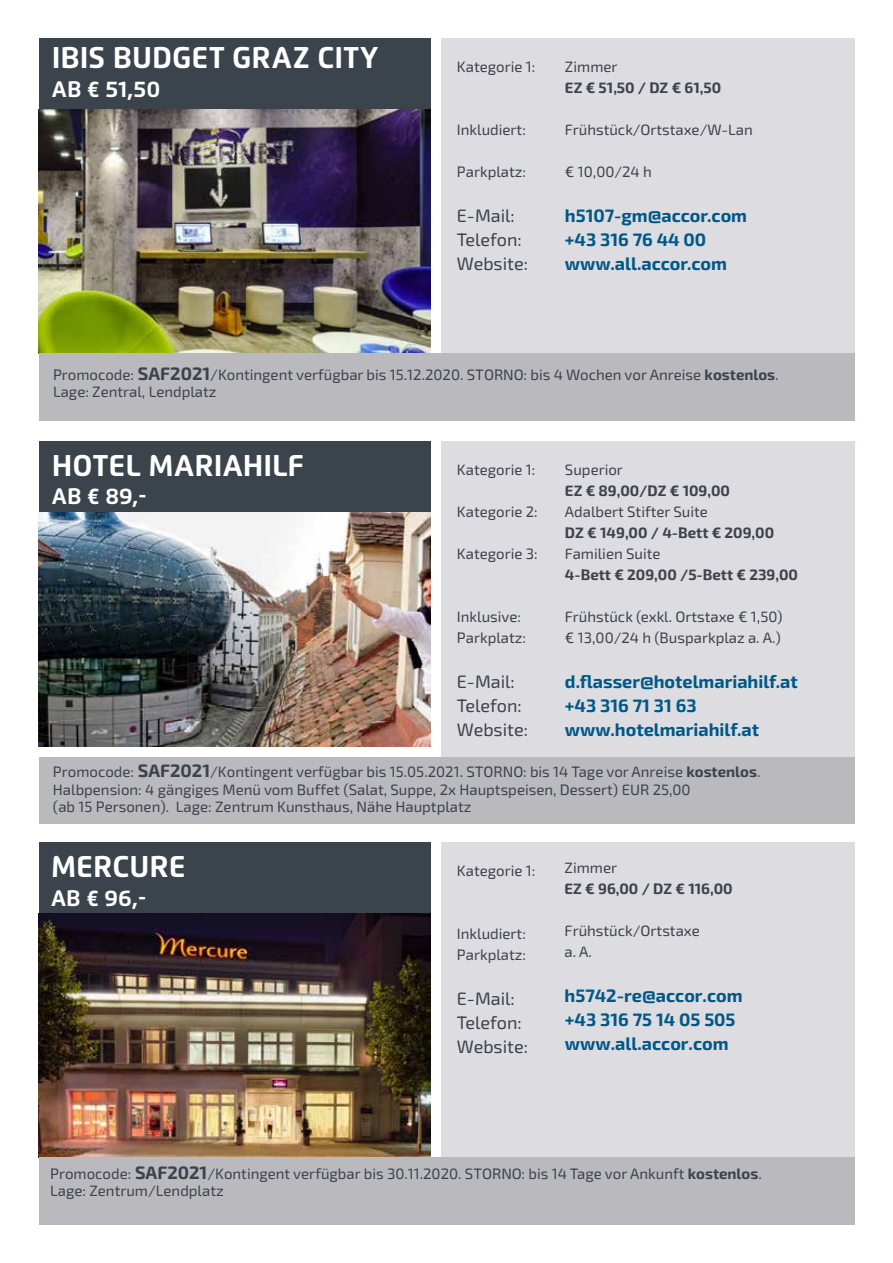
<style>
.page{position:relative;width:893px;height:1263px;background:#fff}
.page>*{position:absolute;margin:0;border:0;box-sizing:border-box;transform-origin:0 0}
.t1{font:700 30px "Flexo";color:#fff}
.t2{font:700 22.5px "Flexo";letter-spacing:.005em;color:#fff}
.t3{font:700 18px/24px "Exo 2";color:#005888}
.t4{font:18px/24px "Exo 2";color:#3b434c}
.t5{font:15px/17.1px "Exo 2";color:#3b434c}
.t6{font:700 15px/21px "Exo 2";color:#3b434c}
.s1{font-weight:700;font-size:18px}
.s2{font-style:inherit}
.s3{font-weight:700}
.s4{font-weight:400}
</style>
<div class="page">
<div style="left:441px;top:38px;width:414px;height:316px;background:#dddce0"></div>
<div style="left:39px;top:38px;width:391px;height:72px;background:#3b434c"></div>
<img style="left:39px;top:109px;width:391px;height:245px">
<div style="left:39px;top:354px;width:816px;height:67px;background:#bab9bd"></div>
<div style="left:441px;top:441px;width:414px;height:323px;background:#dddce0"></div>
<div style="left:39px;top:441px;width:391px;height:72px;background:#3b434c"></div>
<img style="left:39px;top:512px;width:391px;height:235px">
<div style="left:39px;top:758px;width:816px;height:66px;background:#bab9bd"></div>
<div style="left:441px;top:842px;width:414px;height:315px;background:#dddce0"></div>
<div style="left:39px;top:842px;width:391px;height:72px;background:#3b434c"></div>
<img style="left:39px;top:913px;width:391px;height:244px">
<div style="left:39px;top:1157px;width:816px;height:68px;background:#bab9bd"></div>
<h1 class="t1" style="left:52px;top:39px;width:328px">IBIS BUDGET GRAZ CITY</h1>
<h2 class="t2" style="left:52px;top:75px;width:110px">AB € 51,50</h2>
<p class="t5" style="left:457px;top:58px;width:80px">Kategorie 1:</p>
<p class="t5" style="left:565px;top:58px;width:54px">Zimmer</p>
<p class="t6" style="left:565px;top:77px;width:158px">EZ € 51,50 / DZ € 61,50</p>
<p class="t5" style="left:457px;top:121px;width:70px">Inkludiert:</p>
<p class="t5" style="left:565px;top:121px;width:189px">Frühstück/Ortstaxe/W-Lan</p>
<p class="t5" style="left:457px;top:163px;width:70px">Parkplatz:</p>
<p class="t5" style="left:565px;top:163px;width:88px">€ 10,00/24 h</p>
<p class="t4" style="left:457px;top:203px;width:59px">E-Mail:</p>
<p class="t3" style="left:565px;top:203px;width:184px">h5107-gm@accor.com</p>
<p class="t4" style="left:457px;top:227px;width:66px">Telefon:</p>
<p class="t3" style="left:565px;top:227px;width:143px">+43 316 76 44 00</p>
<p class="t4" style="left:457px;top:251px;width:73px">Website:</p>
<p class="t3" style="left:565px;top:251px;width:164px">www.all.accor.com</p>
<p class="t5" style="left:53px;top:366px;width:727px">Promocode: <span class="s1">SAF2021</span>/Kontingent verfügbar bis 15.12.2020. <span class="s2">STORNO</span>: bis 4 Wochen vor Anreise <span class="s3">kostenlos</span>.<br>Lage: Zentral, Lendplatz</p>
<h1 class="t1" style="left:52px;top:447px;width:253px">HOTEL MARIAHILF</h1>
<h2 class="t2" style="left:52px;top:483px;width:97px">AB € 89,-</h2>
<p class="t5" style="left:457px;top:460px;width:80px">Kategorie 1:</p>
<p class="t5" style="left:565px;top:460px;width:59px">Superior</p>
<p class="t6" style="left:565px;top:479px;width:167px">EZ € 89,00/DZ € 109,00</p>
<p class="t5" style="left:457px;top:502px;width:82px">Kategorie 2:</p>
<p class="t6" style="left:565px;top:500px;width:211px"><span class="s4">Adalbert Stifter Suite<br></span>DZ € 149,00 / 4-Bett € 2<span class="s2">0</span>9,00</p>
<p class="t5" style="left:457px;top:544px;width:82px">Kategorie 3:</p>
<p class="t5" style="left:565px;top:544px;width:97px">Familien Suite</p>
<p class="t6" style="left:565px;top:563px;width:234px">4-Bett € 209,00 /5-Bett € 239,00</p>
<p class="t5" style="left:457px;top:607px;width:66px">Inklusive:</p>
<p class="t5" style="left:565px;top:607px;width:219px">Frühstück (exkl. Ortstaxe € 1,50)</p>
<p class="t5" style="left:457px;top:628px;width:70px">Parkplatz:</p>
<p class="t5" style="left:565px;top:628px;width:217px">€ 13,00/24 h (Busparkplaz a. A.)</p>
<p class="t4" style="left:457px;top:669px;width:59px">E-Mail:</p>
<p class="t3" style="left:565px;top:669px;width:234px">d.flasser@hotelmariahilf.at</p>
<p class="t4" style="left:457px;top:693px;width:66px">Telefon:</p>
<p class="t3" style="left:565px;top:693px;width:133px">+43 316 71 31 63</p>
<p class="t4" style="left:457px;top:717px;width:73px">Website:</p>
<p class="t3" style="left:565px;top:717px;width:196px">www.hotelmariahilf.at</p>
<p class="t5" style="left:53px;top:763px;width:709px">Promocode: <span class="s1">SAF2021</span>/Kontingent verfügbar bis 15.05.2021. <span class="s2">STORNO</span>: bis 14 Tage vor Anreise <span class="s3">kostenlos</span>.<br>Halbpension: 4 gängiges Menü vom Buffet (Salat, Suppe, 2x Hauptspeisen, Dessert) EUR 25,00<br>(ab 15 Personen<span class="s2">)</span>. Lage: Zentrum Kunsthaus, Nähe Hauptplatz</p>
<h1 class="t1" style="left:51px;top:848px;width:136px">MERCUR<span class="s2">E</span></h1>
<h2 class="t2" style="left:51px;top:884px;width:97px">AB € 96,-</h2>
<p class="t5" style="left:457px;top:861px;width:80px">Kategorie 1:</p>
<p class="t5" style="left:457px;top:922px;width:70px;line-height:21px">Inkludiert:<br>Parkplatz:</p>
<p class="t4" style="left:457px;top:986px;width:59px">E-Mail:</p>
<p class="t5" style="left:565px;top:859px;width:54px">Zimmer</p>
<p class="t6" style="left:565px;top:878px;width:170px">EZ € 96,00 / DZ € 116,00</p>
<p class="t5" style="left:565px;top:920px;width:137px;line-height:21px">Frühstück/Ortstaxe a. A.</p>
<p class="t3" style="left:565px;top:983px;width:180px">h5742-re@accor.com</p>
<p class="t4" style="left:457px;top:1010px;width:73px">Telefon:<br>Website:</p>
<p class="t3" style="left:565px;top:1007px;width:172px">+43 316 75 14 05 505 www.all.accor.com</p>
<p class="t5" style="left:50px;top:1164px;width:713px">Promocode: <span class="s1">SAF2021</span>/Kontingent verfügbar bis 30.11.2020. <span class="s2">STORNO</span>: bis 14 Tage vor Ankunft <span class="s3">kostenlos</span>.<br>Lage: Zentrum/Lendplatz</p>
</div>
